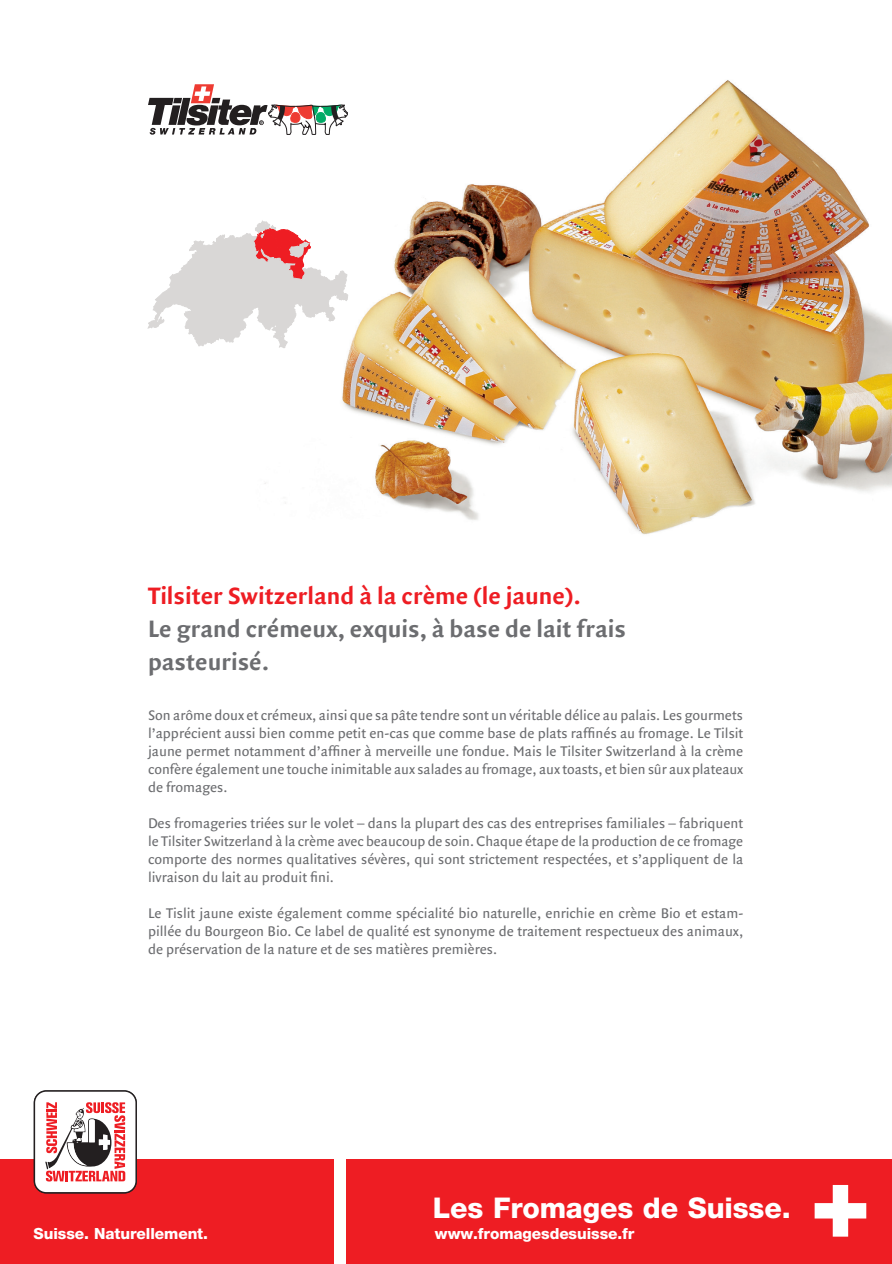
<style>
.page{position:relative;width:892px;height:1264px;background:#fff}
.page>*{position:absolute;margin:0;border:0;box-sizing:border-box;transform-origin:0 0}
.t1{font:800 28.5px "Helvetica Neue LT Std";letter-spacing:-.005em;color:#fff}
.t2{font:700 25.5px/33px "Quadraat Sans";color:#6c6d70}
.t3{font:700 25.5px "Quadraat Sans";color:#ee1d23}
.t4{font:800 15.45px "Helvetica Neue LT Std";letter-spacing:-.005em;color:#fff}
.t5{font:15px/18px "Quadraat Sans";color:#6c6d70;text-align:justify}
</style>
<div class="page">
<div style="left:0;top:1159px;width:892px;height:105px;background:#ee1d23"></div>
<div style="left:334px;top:1147px;width:12px;height:117px;background:#fff"></div>
<div style="left:34px;top:1091px;width:102px;height:101px;background:#fff;border-radius:12px"></div>
<div style="left:34px;top:1090px;width:103px;height:103px;border:1px solid #231f20;border-radius:12px"></div>
<svg style="left:45px;top:1102px;width:80px;height:79px"></svg>
<svg style="left:815px;top:1185px;width:51px;height:51px"></svg>
<img style="left:262px;top:80px;width:630px;height:455px">
<svg style="left:148px;top:84px;width:200px;height:51px"></svg>
<svg style="left:148px;top:221px;width:200px;height:127px"></svg>
<h2 class="t3" style="left:148px;top:581px;width:434px">Tilsiter Switzerland à la crème (le jaune).</h2>
<h2 class="t2" style="left:148px;top:613px;width:480px">Le grand crémeux, exquis, à base de lait frais pasteurisé.</h2>
<p class="t5" style="left:148px;top:706px;width:597px">Son arôme doux et crémeux, ainsi que sa pâte tendre sont un véritable délice au palais. Les gourmets l’apprécient aussi bien comme petit en-cas que comme base de plats raffinés au fromage. Le Tilsit jaune permet notamment d’affiner à merveille une fondue. Mais le Tilsiter Switzerland à la crème confère également une touche inimitable aux salades au fromage, aux toasts, et bien sûr aux plateaux de fromages.</p>
<p class="t5" style="left:148px;top:814px;width:597px">Des fromageries triées sur le volet – dans la plupart des cas des entreprises familiales – fabriquent le Tilsiter Switzerland à la crème avec beaucoup de soin. Chaque étape de la production de ce fromage comporte des normes qualitatives sévères, qui sont strictement respectées, et s’appliquent de la livraison du lait au produit fini.</p>
<p class="t5" style="left:148px;top:904px;width:597px">Le Tislit jaune existe également comme spécialité bio naturelle, enrichie en crème Bio et estam&shy;pillée du Bourgeon Bio. Ce label de qualité est synonyme de traitement respectueux des animaux, de préservation de la nature et de ses matières premières.</p>
<h1 class="t1" style="left:433px;top:1191px;width:359px">Les Fromages de Suisse.</h1>
<p class="t4" style="left:34px;top:1224px;width:176px">Suisse. Naturellement.</p>
<p class="t4" style="left:435px;top:1224px;width:201px">www.fromagesdesuisse.fr</p>
</div>
